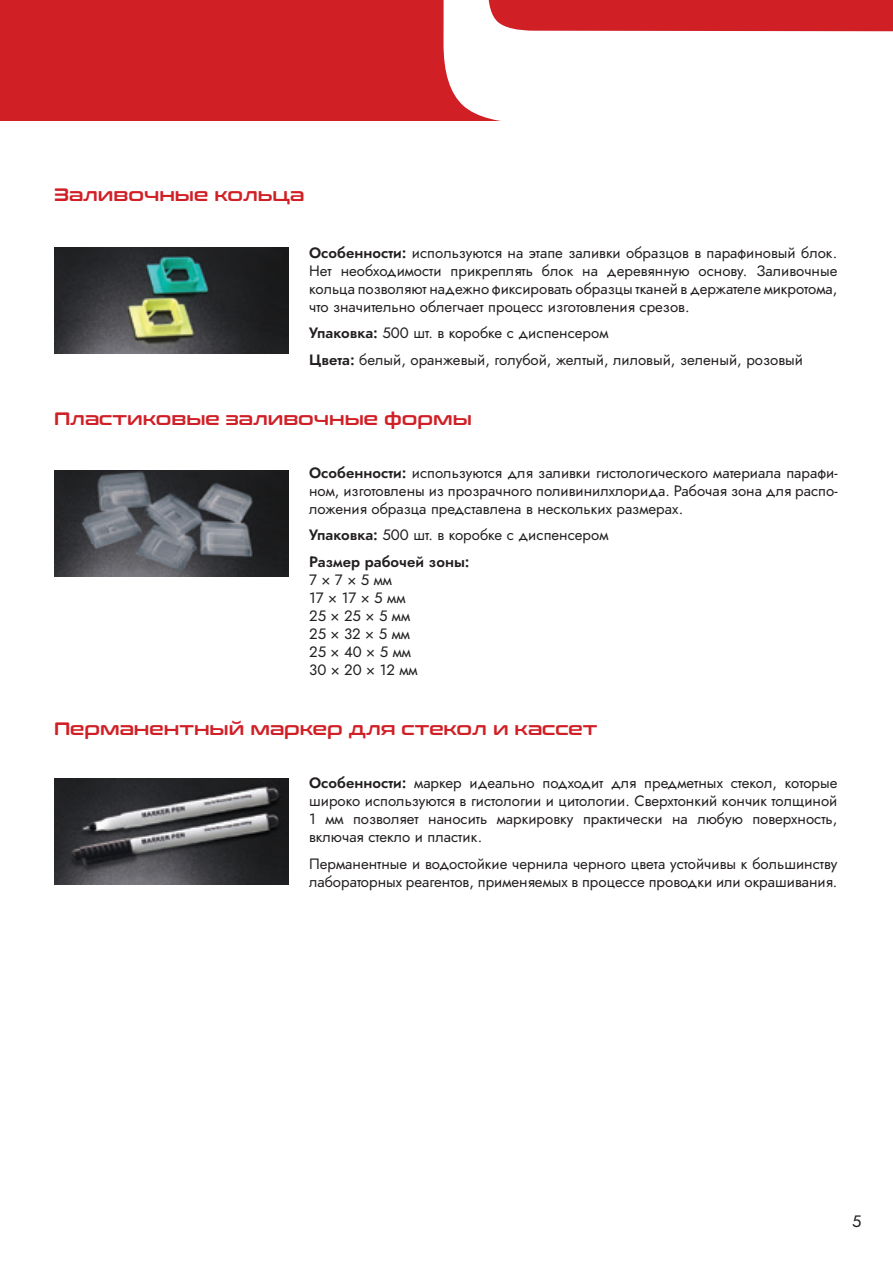
<style>
.page{position:relative;width:893px;height:1263px;background:#fff}
.page>*{position:absolute;margin:0;border:0;box-sizing:border-box;transform-origin:0 0}
.t1{font:600 18px "Conthrax";color:#d11f26}
.t2{font:16.5px "Jost";color:#231f20}
.t3{font:15px/18px "Jost";color:#231f20;text-align:justify}
.t4{font:600 15px "Jost";color:#231f20}
.s1{font-weight:600}
</style>
<div class="page">
<div style="left:0;top:0;width:893px;height:120px;background:#d11f26"></div>
<svg style="left:443px;top:0;width:450px;height:121px;fill:#fff"></svg>
<img style="left:54px;top:248px;width:234px;height:106px">
<img style="left:54px;top:470px;width:234px;height:106px">
<img style="left:54px;top:778px;width:234px;height:106px">
<p class="t1" style="left:54px;top:181px;width:252px">Заливочные кольца</p>
<p class="t3" style="left:309px;top:244px;width:530px"><span class="s1">Особенности:</span> используются на этапе заливки образцов в парафиновый блок.<br>Нет необходимости прикреплять блок на деревянную основу. Заливочные кольца позволяют надежно фиксировать образцы тканей в держателе микротома, что значительно облегчает процесс изготовления срезов.</p>
<p class="t3" style="left:309px;top:324px;width:301px"><span class="s1">Упаковка:</span> 500 шт. в коробке с диспенсером</p>
<p class="t3" style="left:309px;top:351px;width:495px"><span class="s1">Цвета:</span> белый, оранжевый, голубой, желтый, лиловый, зеленый, розовый</p>
<p class="t1" style="left:54px;top:405px;width:419px">Пластиковые заливочные формы</p>
<p class="t3" style="left:309px;top:464px;width:530px"><span class="s1">Особенности:</span> используются для заливки гистологического материала парафи&shy;ном, изготовлены из прозрачного поливинилхлорида. Рабочая зона для распо&shy;ложения образца представлена в нескольких размерах.</p>
<p class="t3" style="left:309px;top:526px;width:301px"><span class="s1">Упаковка:</span> 500 шт. в коробке с диспенсером</p>
<p class="t4" style="left:309px;top:551px;width:162px">Размер рабочей зоны:</p>
<p class="t3" style="left:309px;top:571px;width:84px">7 × 7 × 5 мм</p>
<p class="t3" style="left:309px;top:589px;width:98px">17 × 17 × 5 мм</p>
<p class="t3" style="left:309px;top:607px;width:103px">25 × 25 × 5 мм</p>
<p class="t3" style="left:309px;top:625px;width:102px">25 × 32 × 5 мм</p>
<p class="t3" style="left:309px;top:643px;width:103px">25 × 40 × 5 мм</p>
<p class="t3" style="left:309px;top:661px;width:110px">30 × 20 × 12 мм</p>
<p class="t1" style="left:54px;top:715px;width:545px">Перманентный маркер для стекол и кассет</p>
<p class="t3" style="left:309px;top:774px;width:530px"><span class="s1">Особенности:</span> маркер идеально подходит для предметных стекол, которые широко используются в гистологии и цитологии. Сверхтонкий кончик толщиной 1 мм позволяет наносить маркировку практически на любую поверхность, включая стекло и пластик.</p>
<p class="t3" style="left:309px;top:854px;width:530px">Перманентные и водостойкие чернила черного цвета устойчивы к большинству лабораторных реагентов, применяемых в процессе проводки или окрашивания.</p>
<p class="t2" style="left:852px;top:1209px;width:11px">5</p>
</div>
